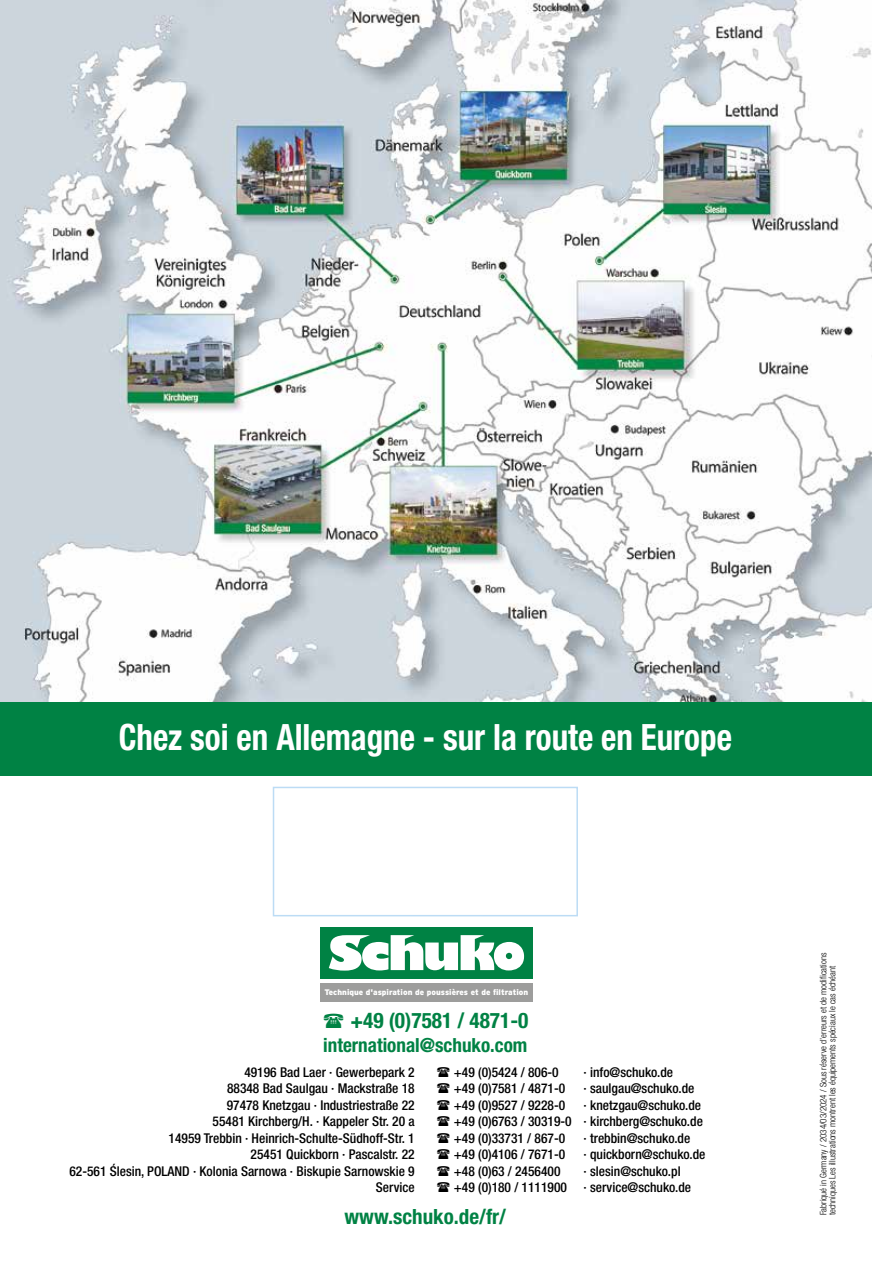
<style>
.page{position:relative;width:872px;height:1263px;background:#fff}
.page>*{position:absolute;margin:0;border:0;box-sizing:border-box;transform-origin:0 0}
.t1{font:700 condensed 36.3px "Helvetica Neue LT Pro";color:#fff;scale:.91 1}
.t2{font:700 condensed 21.45px "Helvetica Neue LT Pro";color:#008244}
.t3{font:700 condensed 21px/24px "Helvetica Neue LT Pro";color:#008244}
.t4{font:700 condensed 19.5px "Helvetica Neue LT Pro";color:#008244}
.t5{font:500 condensed 13.5px "Helvetica Neue LT Pro";color:#000}
.t6{font:300 condensed 9px/9px "Helvetica Neue LT Pro";color:#000}
.t7{font:900 8.1px "Interstate";color:#fff}
</style>
<div class="page">
<div style="left:0;top:702px;width:872px;height:74px;background:#008244"></div>
<div style="left:320px;top:927px;width:213px;height:51px;background:#008244"></div>
<div style="left:320px;top:983px;width:213px;height:18px;background:#9d9d9c"></div>
<svg style="left:329px;top:935px;width:195px;height:35px"></svg>
<img style="left:0;top:0;width:872px;height:702px">
<div style="left:273px;top:787px;width:305px;height:129px;border:2px solid #bcdcf5"></div>
<h1 class="t1" style="left:119px;top:715px;width:675px">Chez soi en Allemagne - sur la route en Europe</h1>
<p class="t7" style="left:324px;top:987px;width:205px">Technique d'aspiration de poussières et de filtration</p>
<h3 class="t3" style="left:358px;top:1008px;width:174px;text-indent:-10px">+49 (0)180 / 1111900 info@schuko.de</h3>
<h2 class="t2" style="left:350px;top:1008px;width:179px">+49 (0)7581 / 4871-0</h2>
<h3 class="t4" style="left:323px;top:1033px;width:206px">international@schuko.com</h3>
<p class="t5" style="left:244px;top:1064px;width:172px">49196 Bad Laer · Gewerbepark 2</p>
<p class="t5" style="left:454px;top:1064px;width:106px">+49 (0)5424 / 806-0</p>
<p class="t5" style="left:583px;top:1064px;width:91px">· info@schuko.de</p>
<p class="t5" style="left:227px;top:1080px;width:189px">88348 Bad Saulgau · Mackstraße 18</p>
<p class="t5" style="left:454px;top:1080px;width:113px">+49 (0)7581 / 4871-0</p>
<p class="t5" style="left:583px;top:1080px;width:112px">· saulgau@schuko.de</p>
<p class="t5" style="left:227px;top:1097px;width:189px">97478 Knetzgau · Industriestraße 22</p>
<p class="t5" style="left:454px;top:1097px;width:113px">+49 (0)9527 / 9228-0</p>
<p class="t5" style="left:583px;top:1097px;width:119px">· knetzgau@schuko.de</p>
<p class="t5" style="left:213px;top:1113px;width:204px">55481 Kirchberg/H. · Kappeler Str. 20 a</p>
<p class="t5" style="left:454px;top:1113px;width:250px">+49 (0)6763 / 30319-0 · kirchberg@schuko.de</p>
<p class="t5" style="left:169px;top:1130px;width:248px">14959 Trebbin · Heinrich-Schulte-Südhoff-Str. 1</p>
<p class="t5" style="left:454px;top:1130px;width:113px">+49 (0)33731 / 867-0</p>
<p class="t5" style="left:583px;top:1130px;width:108px">· trebbin@schuko.de</p>
<p class="t5" style="left:250px;top:1146px;width:166px">25451 Quickborn · Pascalstr. 22</p>
<p class="t5" style="left:454px;top:1146px;width:113px">+49 (0)4106 / 7671-0</p>
<p class="t5" style="left:583px;top:1146px;width:123px">· quickborn@schuko.de</p>
<p class="t5" style="left:69px;top:1163px;width:347px">62-561 Ślesin, POLAND · Kolonia Sarnowa · Biskupie Sarnowskie 9</p>
<p class="t5" style="left:454px;top:1163px;width:108px">+48 (0)63 / 2456400</p>
<p class="t5" style="left:583px;top:1163px;width:99px">· slesin@schuko.pl</p>
<p class="t5" style="left:376px;top:1179px;width:40px">Service</p>
<p class="t5" style="left:454px;top:1179px;width:239px">+49 (0)180 / 1111900 · service@schuko.de</p>
<h3 class="t3" style="left:344px;top:1205px;width:163px">www.schuko.de/fr/</h3>
<p class="t6" style="left:818px;top:1215px;width:264px;rotate:-90deg">Fabriqué in Germany / 2034/03/2024 / Sous réserve d’erreurs et de modifications techniques Les illustrations montrent les équipements spéciaux le cas échéant</p>
</div>
